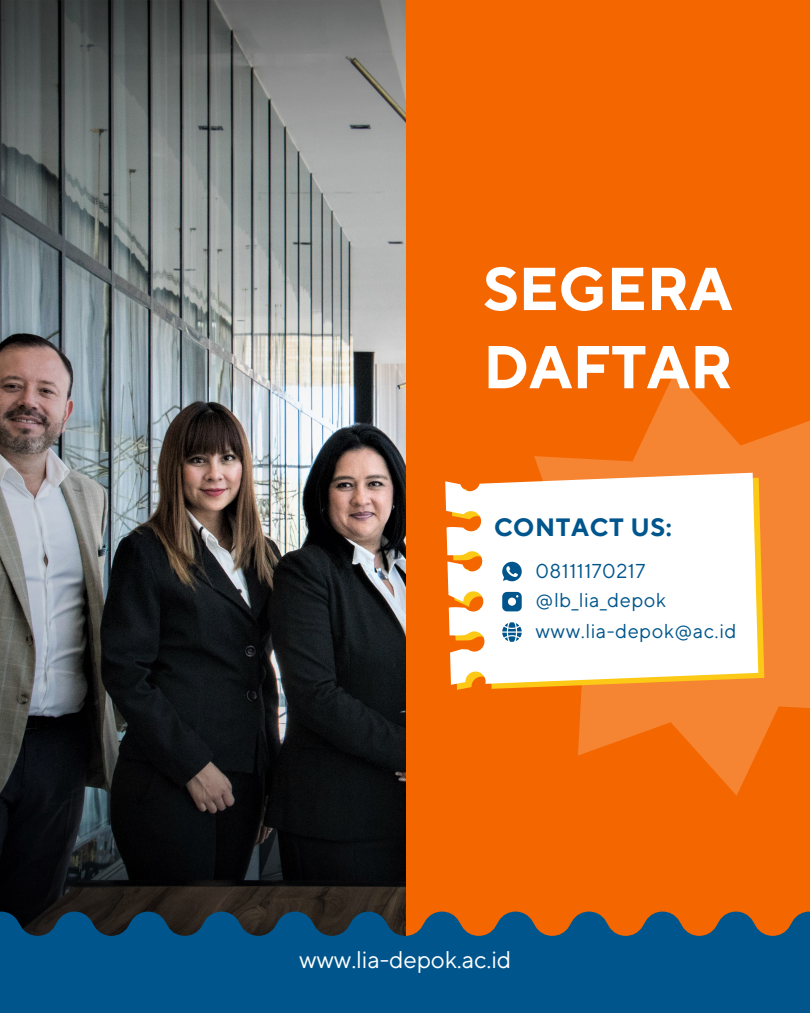
<style>
.page{position:relative;width:810px;height:1013px;background:#fff}
.page>*{position:absolute;margin:0;border:0;box-sizing:border-box;transform-origin:0 0}
.t1{font:700 60.3px "TT Norms Pro";color:#fff}
.t2{font:700 25px "TT Norms Pro";letter-spacing:.025em;color:#00568c}
.t3{font:24px "TT Norms Pro";letter-spacing:-.005em;color:#fff}
.t4{font:20px "TT Norms Pro";letter-spacing:.025em;color:#00568c}
</style>
<div class="page">
<div style="left:0;top:0;width:810px;height:1012px;background:#f46600"></div>
<img style="left:0;top:0;width:405px;height:911px">
<svg style="left:0;top:911px;width:810px;height:101px;background:#11537b"></svg>
<svg style="left:534px;top:372px;width:276px;height:423px"></svg>
<svg style="left:451px;top:478px;width:313px;height:211px;background:#f79b22"></svg>
<svg style="left:445px;top:472px;width:313px;height:212px;background:#fef2e5"></svg>
<svg style="left:502px;top:562px;width:20px;height:19px"></svg>
<svg style="left:502px;top:592px;width:20px;height:19px"></svg>
<svg style="left:502px;top:622px;width:20px;height:20px"></svg>
<p class="t1" style="left:483px;top:253px;width:251px">SEGERA</p>
<p class="t1" style="left:483px;top:331px;width:251px">DAFTAR</p>
<p class="t2" style="left:494px;top:512px;width:179px">CONTACT US:</p>
<p class="t4" style="left:536px;top:558px;width:111px">08111170217</p>
<p class="t4" style="left:536px;top:588px;width:132px">@lb_lia_depok</p>
<p class="t4" style="left:536px;top:618px;width:202px">www.lia-depok@ac.id</p>
<p class="t3" style="left:299px;top:945px;width:214px">www.lia-depok.ac.id</p>
</div>
